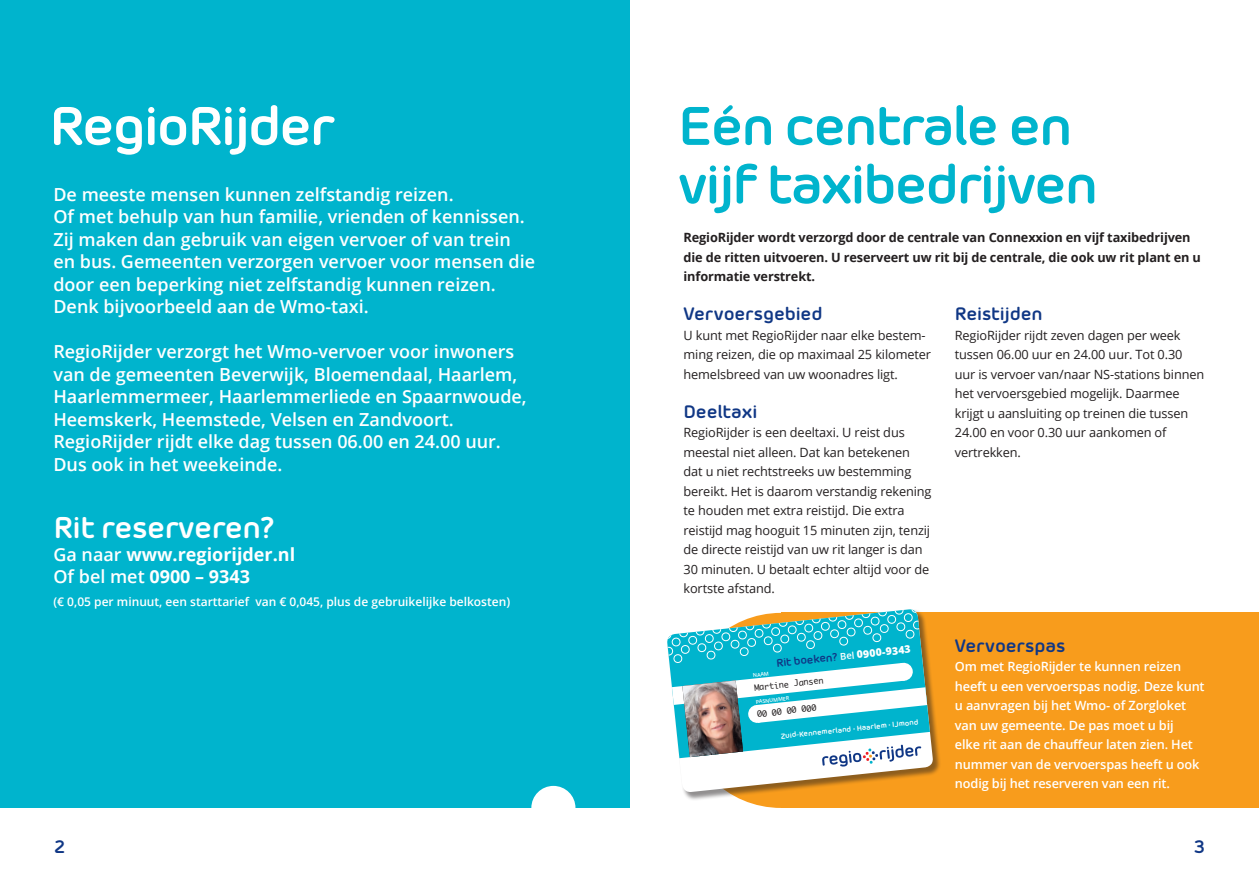
<style>
.page{position:relative;width:1259px;height:893px;background:#fff}
.page>*{position:absolute;margin:0;border:0;box-sizing:border-box;transform-origin:0 0}
.t1{font:700 54px/58.5px "Morebi Rounded";letter-spacing:-.04em;color:#00b4cd}
.t2{font:700 54px "Morebi Rounded";letter-spacing:-.04em;color:#fff}
.t3{font:700 30px "Morebi Rounded";letter-spacing:-.02em;color:#fff}
.t4{font:600 18px/22.5px "Open Sans";color:#fff}
.t5{font:700 18px "Morebi Rounded";letter-spacing:-.01em;color:#103785}
.t6{font:700 18px/22.5px "Open Sans";color:#fff}
.t7{font:12.75px/19.5px "Open Sans";letter-spacing:-.01em;color:#231f20}
.t8{font:600 12.75px/19.5px "Open Sans";letter-spacing:-.01em;color:#fff}
.t9{font:700 12.75px/19.5px "Open Sans";letter-spacing:-.01em;color:#231f20}
.t10{font:600 12px "Open Sans";color:#fff}
.t11{font:700 10.95px "Morebi Rounded";color:#103785}
.t12{font:8.4px "Monaco";color:#231f20}
.t13{font:700 7.35px "Morebi Rounded";color:#fff}
.t14{font:600 5.25px "Open Sans";color:#fff}
.s1{font-weight:600}
.s2{font-family:"Open Sans";font-weight:600;font-size:9.45px;color:#fff}
.s3{font-family:"Open Sans";font-weight:800;font-size:10.5px;color:#fff}
</style>
<div class="page">
<div style="left:781px;top:613px;width:478px;height:195px;background:#f89c1c"></div>
<div style="left:0;top:0;width:629px;height:808px;background:#00b4cd"></div>
<div style="left:531px;top:786px;width:44px;height:44px;background:#fff;border-radius:50%"></div>
<div style="left:667px;top:609px;width:274px;height:192px;background:#231f20;opacity:.5"></div>
<svg style="left:667px;top:609px;width:266px;height:184px"></svg>
<svg style="left:667px;top:609px;width:265px;height:167px"></svg>
<h1 class="t2" style="left:49px;top:86px;width:287px">RegioRijder</h1>
<p class="t4" style="left:53px;top:183px;width:483px">De meeste mensen kunnen zelfstandig reizen.<br>Of met behulp van hun familie, vrienden of kennissen.<br>Zij maken dan gebruik van eigen vervoer of van trein en bus. Gemeenten verzorgen vervoer voor mensen die door een beperking niet zelfstandig kunnen reizen.<br>Denk bijvoorbeeld aan de Wmo-taxi.</p>
<p class="t4" style="left:53px;top:340px;width:475px">RegioRijder verzorgt het Wmo-vervoer voor inwoners van de gemeenten Beverwijk, Bloemendaal, Haarlem, Haarlemmermeer, Haarlemmerliede en Spaarnwoude, Heemskerk, Heemstede, Velsen en Zandvoort.<br>RegioRijder rijdt elke dag tussen 06.00 en 24.00 uur.<br>Dus ook in het weekeinde.</p>
<h2 class="t3" style="left:53px;top:506px;width:223px">Rit reserveren?</h2>
<h3 class="t6" style="left:53px;top:543px;width:243px"><span class="s1">Ga naar</span> www.regiorijder.nl<br><span class="s1">Of bel met</span> 0900 – 9343</h3>
<p class="t10" style="left:53px;top:593px;width:458px">(€ 0,05 per minuut, een starttarief van € 0,045, plus de gebruikelijke belkosten)</p>
<h1 class="t1" style="left:678px;top:92px;width:422px">Eén centrale en vijf taxibedrijven</h1>
<p class="t9" style="left:683px;top:228px;width:519px">RegioRijder wordt verzorgd door de centrale van Connexxion en vijf taxibedrijven die de ritten uitvoeren. U reserveert uw rit bij de centrale, die ook uw rit plant en u informatie verstrekt.</p>
<h3 class="t5" style="left:683px;top:301px;width:140px">Vervoersgebied</h3>
<p class="t7" style="left:683px;top:325px;width:249px">U kunt met RegioRijder naar elke bestem&shy;ming reizen, die op maximaal 25 kilometer hemelsbreed van uw woonadres ligt.</p>
<h3 class="t5" style="left:683px;top:398px;width:75px">Deeltaxi</h3>
<p class="t7" style="left:683px;top:423px;width:249px">RegioRijder is een deeltaxi. U reist dus meestal niet alleen. Dat kan betekenen dat u niet rechtstreeks uw bestemming bereikt. Het is daarom verstandig rekening te houden met extra reistijd. Die extra reistijd mag hooguit 15 minuten zijn, tenzij de directe reistijd van uw rit langer is dan 30 minuten. U betaalt echter altijd voor de kortste afstand.</p>
<h3 class="t5" style="left:955px;top:301px;width:89px">Reistijden</h3>
<p class="t7" style="left:955px;top:325px;width:251px">RegioRijder rijdt zeven dagen per week tussen 06.00 uur en 24.00 uur. Tot 0.30 uur is vervoer van/naar NS-stations binnen het vervoersgebied mogelijk. Daarmee krijgt u aansluiting op treinen die tussen 24.00 en voor 0.30 uur aankomen of vertrekken.</p>
<p class="t11" style="left:775px;top:655px;width:137px;rotate:-6deg">Rit boeken? <span class="s2">Bel</span> <span class="s3">0900-9343</span></p>
<h3 class="t5" style="left:955px;top:632px;width:112px">Vervoerspas</h3>
<p class="t8" style="left:955px;top:657px;width:251px">Om met RegioRijder te kunnen reizen heeft u een vervoerspas nodig. Deze kunt u aanvragen bij het Wmo- of Zorgloket van uw gemeente. De pas moet u bij<br>elke rit aan de chauffeur laten zien. Het nummer van de vervoerspas heeft u ook nodig bij het reserveren van een rit.</p>
<p class="t14" style="left:752px;top:672px;width:17px;rotate:-6deg">NAAM</p>
<p class="t12" style="left:753px;top:680px;width:71px;rotate:-6deg">Martine Jansen</p>
<p class="t12" style="left:756px;top:707px;width:61px;rotate:-6deg">00 00 00 000</p>
<p class="t14" style="left:755px;top:698px;width:35px;rotate:-6deg">PASNUMMER</p>
<p class="t13" style="left:780px;top:730px;width:140px;rotate:-6deg">Zuid-Kennemerland • Haarlem • IJmond</p>
<h3 class="t5" style="left:54px;top:833px;width:13px">2</h3>
<h3 class="t5" style="left:1193px;top:833px;width:13px">3</h3>
</div>
